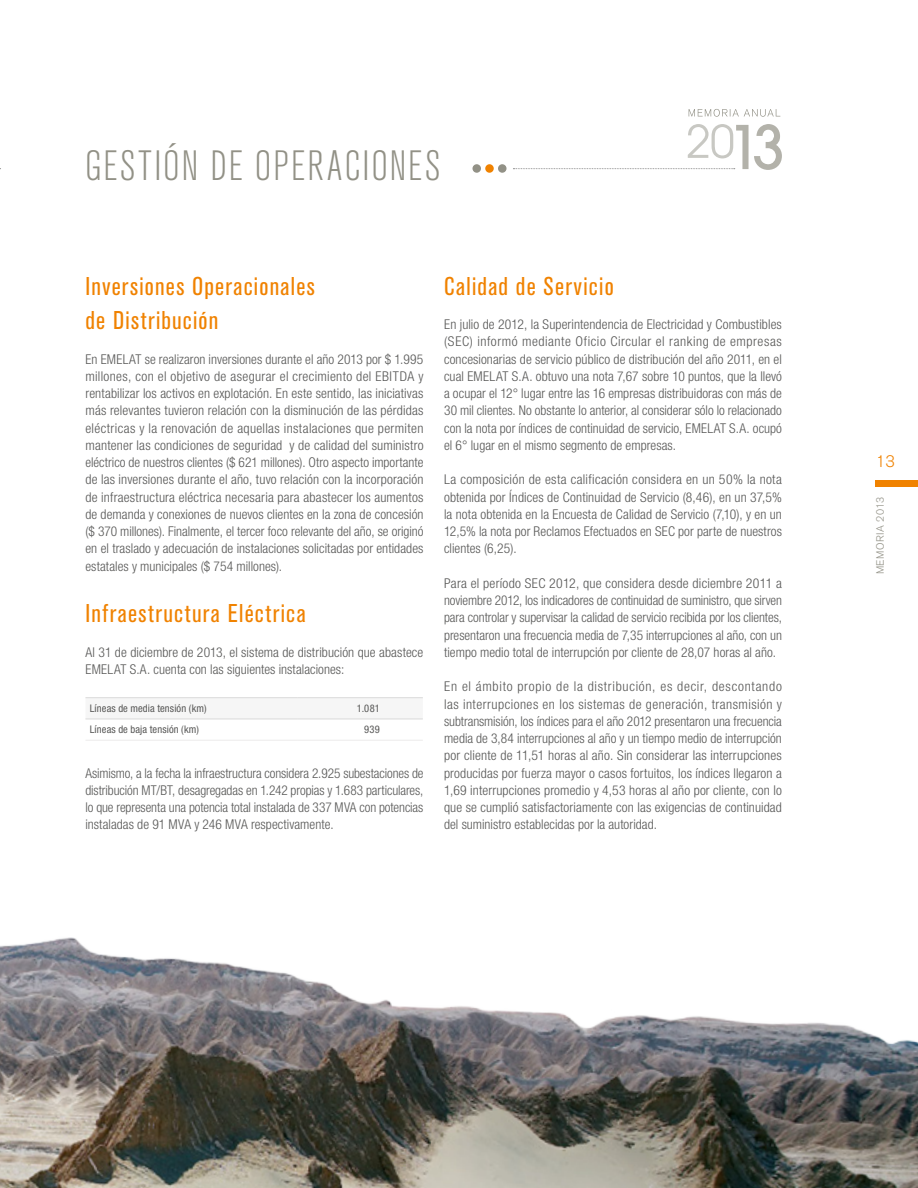
<style>
.page{position:relative;width:918px;height:1188px;background:#fff}
.page>*{position:absolute;margin:0;border:0;box-sizing:border-box;transform-origin:0 0}
.t1{font:300 condensed 42px "Akzidenz Grotesk BQ";letter-spacing:.05em;color:#929186}
.t2{font:condensed 25.5px/34.5px "Akzidenz Grotesk BQ";letter-spacing:.05em;color:#f08200}
.t3{font:300 16.5px "Akzidenz Grotesk BQ";color:#f08200}
.t4{font:300 condensed 13.5px/17.2px "Helvetica Neue LT Pro";letter-spacing:.005em;color:#575756;text-align:justify}
.t5{font:condensed 10.5px "Helvetica Neue LT Pro";letter-spacing:.015em;color:#575756}
.t6{font:300 10.5px "Akzidenz Grotesk BQ";letter-spacing:.045em;color:#929186}
</style>
<div class="page">
<svg style="left:689px;top:109px;width:91px;height:8px"></svg>
<svg style="left:513px;top:124px;width:269px;height:46px"></svg>
<div style="left:473px;top:164px;width:8px;height:9px;background:#929186;border-radius:50%"></div>
<div style="left:485px;top:164px;width:9px;height:9px;background:#f08200;border-radius:50%"></div>
<div style="left:498px;top:164px;width:9px;height:9px;background:#929186;border-radius:50%"></div>
<div style="left:85px;top:698px;width:338px;height:21px;background:#f6f6f6"></div>
<hr style="left:85px;top:697px;width:213px;height:1px;background:#dadada">
<hr style="left:298px;top:697px;width:125px;height:1px;background:#dadada">
<hr style="left:85px;top:719px;width:213px;height:1px;background:#dadada">
<hr style="left:298px;top:719px;width:125px;height:1px;background:#dadada">
<hr style="left:85px;top:740px;width:213px;height:1px;background:#ecebeb">
<hr style="left:298px;top:740px;width:125px;height:1px;background:#ecebeb">
<img style="left:0;top:937px;width:918px;height:251px">
<svg style="left:0;top:951px;width:25px;height:237px;background:#9b9694"></svg>
<div style="left:875px;top:480px;width:43px;height:7px;background:#f08200"></div>
<h1 class="t1" style="left:85px;top:143px;width:357px">GESTIÓN DE OPERACIONES</h1>
<h2 class="t2" style="left:85px;top:269px;width:231px">Inversiones Operacionales de Distribución</h2>
<p class="t4" style="left:85px;top:350px;width:340px">En EMELAT se realizaron inversiones durante el año 2013 por $ 1.995 millones, con el objetivo de asegurar el crecimiento del EBITDA y rentabilizar los activos en explotación. En este sentido, las iniciativas más relevantes tuvieron relación con la disminución de las pérdidas eléctricas y la renovación de aquellas instalaciones que permiten mantener las condiciones de seguridad y de calidad del suministro eléctrico de nuestros clientes ($ 621 millones). Otro aspecto importante de las inversiones durante el año, tuvo relación con la incorporación de infraestructura eléctrica necesaria para abastecer los aumentos de demanda y conexiones de nuevos clientes en la zona de concesión ($ 370 millones). Finalmente, el tercer foco relevante del año, se originó en el traslado y adecuación de instalaciones solicitadas por entidades estatales y municipales ($ 754 millones).</p>
<h2 class="t2" style="left:85px;top:597px;width:222px">Infraestructura Eléctrica</h2>
<p class="t4" style="left:85px;top:643px;width:339px">Al 31 de diciembre de 2013, el sistema de distribución que abastece<br>EMELAT S.A. cuenta con las siguientes instalaciones:</p>
<p class="t5" style="left:90px;top:702px;width:118px">Líneas de media tensión (km)</p>
<p class="t5" style="left:357px;top:702px;width:24px">1.081</p>
<p class="t5" style="left:90px;top:724px;width:111px">Líneas de baja tensión (km)</p>
<p class="t5" style="left:364px;top:724px;width:17px">939</p>
<p class="t4" style="left:85px;top:764px;width:340px">Asimismo, a la fecha la infraestructura considera 2.925 subestaciones de distribución MT/BT, desagregadas en 1.242 propias y 1.683 particulares, lo que representa una potencia total instalada de 337 MVA con potencias instaladas de 91 MVA y 246 MVA respectivamente.</p>
<h2 class="t2" style="left:444px;top:269px;width:171px">Calidad de Servicio</h2>
<p class="t4" style="left:444px;top:316px;width:339px">En julio de 2012, la Superintendencia de Electricidad y Combustibles (SEC) informó mediante Oficio Circular el ranking de empresas concesionarias de servicio público de distribución del año 2011, en el cual EMELAT S.A. obtuvo una nota 7,67 sobre 10 puntos, que la llevó a ocupar el 12° lugar entre las 16 empresas distribuidoras con más de 30 mil clientes. No obstante lo anterior, al considerar sólo lo relacionado con la nota por índices de continuidad de servicio, EMELAT S.A. ocupó el 6° lugar en el mismo segmento de empresas.</p>
<p class="t4" style="left:444px;top:471px;width:339px">La composición de esta calificación considera en un 50% la nota obtenida por Índices de Continuidad de Servicio (8,46), en un 37,5% la nota obtenida en la Encuesta de Calidad de Servicio (7,10), y en un 12,5% la nota por Reclamos Efectuados en SEC por parte de nuestros clientes (6,25).</p>
<p class="t4" style="left:444px;top:574px;width:339px">Para el período SEC 2012, que considera desde diciembre 2011 a noviembre 2012, los indicadores de continuidad de suministro, que sirven para controlar y supervisar la calidad de servicio recibida por los clientes, presentaron una frecuencia media de 7,35 interrupciones al año, con un tiempo medio total de interrupción por cliente de 28,07 horas al año.</p>
<p class="t4" style="left:444px;top:678px;width:339px">En el ámbito propio de la distribución, es decir, descontando las interrupciones en los sistemas de generación, transmisión y subtransmisión, los índices para el año 2012 presentaron una frecuencia media de 3,84 interrupciones al año y un tiempo medio de interrupción por cliente de 11,51 horas al año. Sin considerar las interrupciones producidas por fuerza mayor o casos fortuitos, los índices llegaron a 1,69 interrupciones promedio y 4,53 horas al año por cliente, con lo que se cumplió satisfactoriamente con las exigencias de continuidad del suministro establecidas por la autoridad.</p>
<p class="t3" style="left:876px;top:452px;width:21px">13</p>
<p class="t6" style="left:874px;top:574px;width:79px;rotate:-90deg">MEMORIA 2013</p>
</div>
